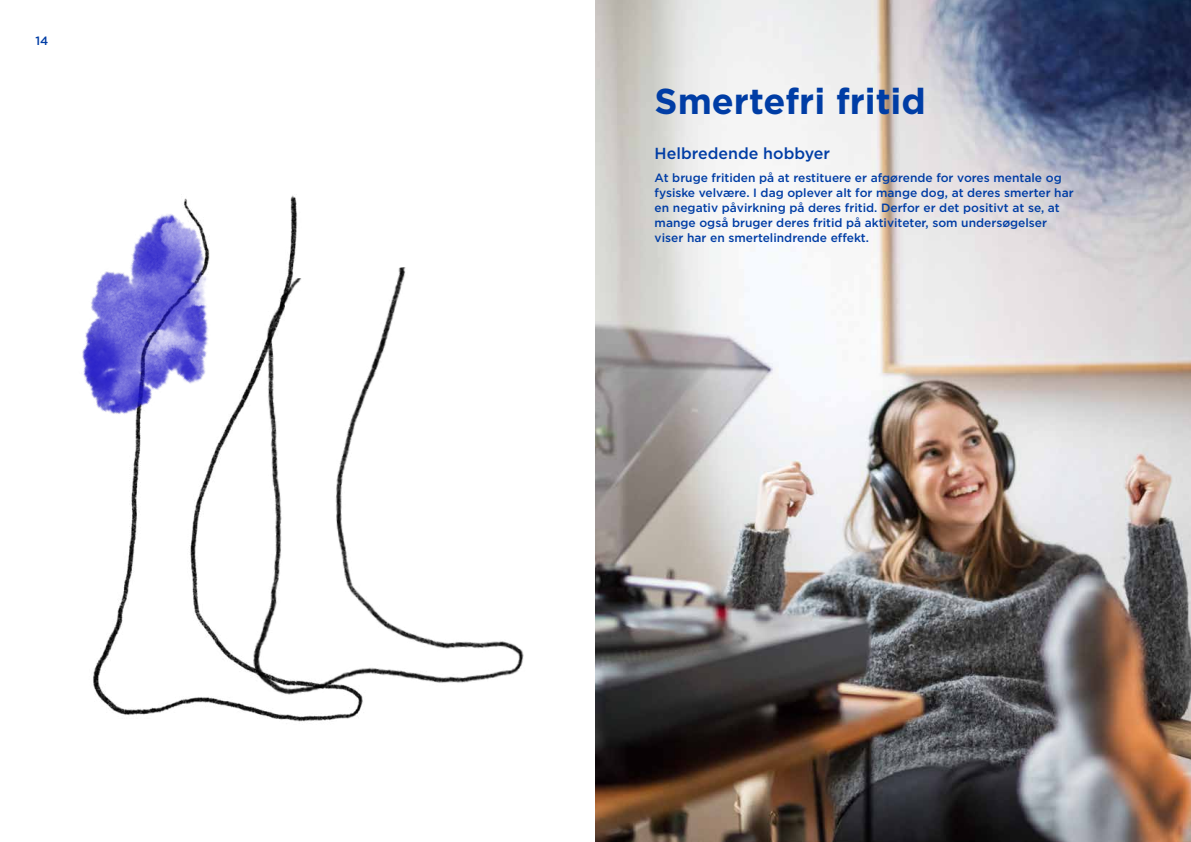
<style>
.page{position:relative;width:1191px;height:842px;background:#fff}
.page>*{position:absolute;margin:0;border:0;box-sizing:border-box;transform-origin:0 0}
.t1{font:700 36px "Gotham HTF";color:#003da5}
.t2{font:500 16px "Gotham HTF";color:#003da5}
.t3{font:500 12px/15px "Gotham HTF";color:#003da5}
</style>
<div class="page">
<img style="left:595px;top:0;width:596px;height:842px">
<img style="left:93px;top:195px;width:204px;height:520px">
<img style="left:177px;top:253px;width:347px;height:469px">
<img style="left:82px;top:195px;width:203px;height:267px">
<p class="t3" style="left:35px;top:33px;width:14px">14</p>
<h1 class="t1" style="left:654px;top:81px;width:273px">Smertefri fritid</h1>
<h2 class="t2" style="left:654px;top:144px;width:177px">Helbredende hobbyer</h2>
<p class="t3" style="left:654px;top:170px;width:420px">At bruge fritiden på at restituere er afgørende for vores mentale og fysiske velvære. I dag oplever alt for mange dog, at deres smerter har en negativ påvirkning på deres fritid. Derfor er det positivt at se, at mange også bruger deres fritid på aktiviteter, som undersøgelser viser har en smertelindrende effekt.</p>
</div>
